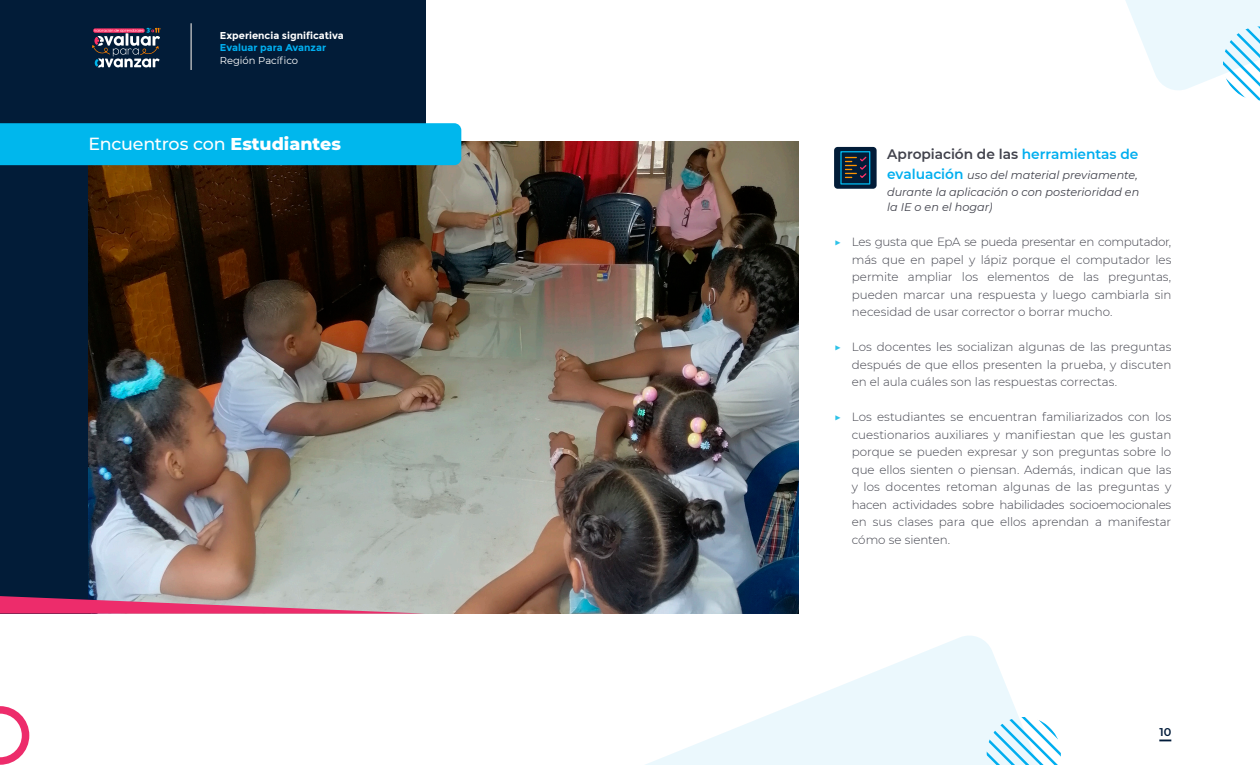
<style>
.page{position:relative;width:1260px;height:765px;background:#fff}
.page>*{position:absolute;margin:0;border:0;box-sizing:border-box;transform-origin:0 0}
.t1{font:500 17.5px "Montserrat";letter-spacing:-.015em;color:#fff}
.t2{font:600 13.75px "Montserrat";letter-spacing:-.005em;color:#41424c}
.t3{font:300 11.88px/17.5px "Montserrat";color:#41424c;text-align:justify}
.t4{font:italic 11.25px/17.5px "Montserrat";color:#41424c}
.t5{font:600 11.25px "Montserrat";color:#001b3a}
.t6{font:700 10px/12.5px "Montserrat";color:#fff}
.s1{color:#00aeef}
.s2{font-weight:400}
.s3{font-weight:800}
.s4{font-weight:600;font-style:normal;font-size:13.75px;color:#00aeef}
.s5{font-weight:400;color:#2ec2e8}
</style>
<div class="page">
<svg style="left:1159px;top:740px;width:12px;height:1px"></svg>
<svg style="left:0;top:706px;width:29px;height:59px"></svg>
<svg style="left:1125px;top:0;width:135px;height:101px"></svg>
<div style="left:0;top:0;width:426px;height:614px;background:#021c38"></div>
<hr style="left:191px;top:23px;width:1px;height:47px;background:#cdcdcd">
<svg style="left:92px;top:28px;width:69px;height:39px"></svg>
<img style="left:89px;top:142px;width:710px;height:472px">
<div style="left:0;top:123px;width:461px;height:42px;background:#00b7ed"></div>
<svg style="left:0;top:596px;width:425px;height:18px;background:#cd7290"></svg>
<div style="left:834px;top:147px;width:43px;height:42px;background:#021c38;border-radius:4px"></div>
<svg style="left:840px;top:151px;width:31px;height:34px"></svg>
<svg style="left:645px;top:636px;width:374px;height:129px;fill:#ebf8fd"></svg>
<svg style="left:984px;top:717px;width:77px;height:48px"></svg>
<p class="t6" style="left:220px;top:29px;width:125px">Experiencia significativa<br><span class="s1">Evaluar para Avanzar<br></span><span class="s2">Región Pacífico</span></p>
<h2 class="t1" style="left:89px;top:131px;width:254px">Encuentros con <span class="s3">Estudiantes</span></h2>
<h3 class="t2" style="left:887px;top:144px;width:253px">Apropiación de las <span class="s1">herramientas de</span></h3>
<h3 class="t4" style="left:887px;top:165px;width:254px"><span class="s4">evaluación</span> uso del material previamente, durante la aplicación o con posterioridad en</h3>
<h3 class="t4" style="left:887px;top:198px;width:107px">la IE o en el hogar)</h3>
<p class="t3" style="left:852px;top:233px;width:321px;text-indent:-18px"><span class="s5">▶</span> Les gusta que EpA se pueda presentar en computador, más que en papel y lápiz porque el computador les permite ampliar los elementos de las preguntas, pueden marcar una respuesta y luego cambiarla sin necesidad de usar corrector o borrar mucho.</p>
<p class="t3" style="left:852px;top:338px;width:321px;text-indent:-18px"><span class="s5">▶</span> Los docentes les socializan algunas de las preguntas después de que ellos presenten la prueba, y discuten en el aula cuáles son las respuestas correctas.</p>
<p class="t3" style="left:852px;top:408px;width:321px;text-indent:-18px"><span class="s5">▶</span> Los estudiantes se encuentran familiarizados con los cuestionarios auxiliares y manifiestan que les gustan porque se pueden expresar y son preguntas sobre lo que ellos sienten o piensan. Además, indican que las y los docentes retoman algunas de las preguntas y hacen actividades sobre habilidades socioemocionales en sus clases para que ellos aprendan a manifestar cómo se sienten.</p>
<p class="t5" style="left:1159px;top:724px;width:14px">10</p>
</div>
